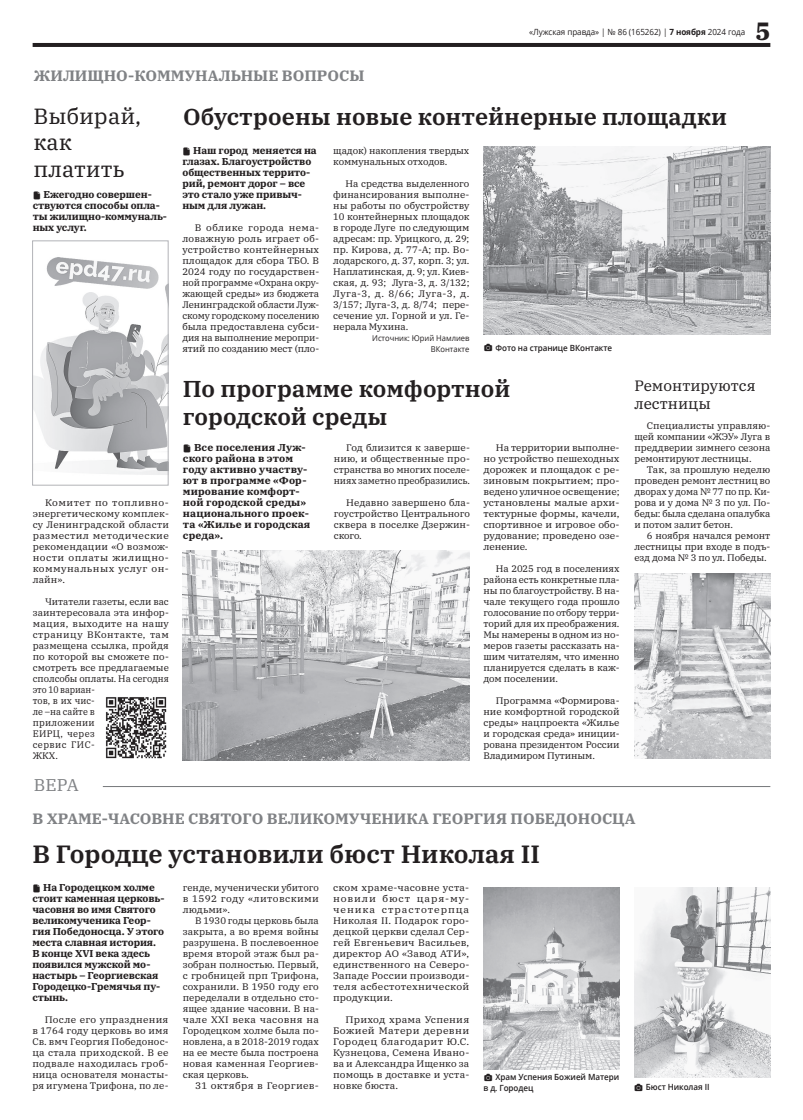
<style>
.page{position:relative;width:803px;height:1120px;background:#fff}
.page>*{position:absolute;margin:0;border:0;box-sizing:border-box;transform-origin:0 0}
.заголовок_40{font:600 25px "IBM Plex Serif";color:#231f20}
.t1{font:700 25px "IBM Plex Serif";color:#231f20}
.заголовок_40-2{font:600 23px/27.6px "IBM Plex Serif";color:#231f20}
.заголовок_40-3{font:22px/26.4px "IBM Plex Serif";color:#231f20}
.колотитул{font:17px "IBM Plex Serif";color:#808285}
.колотитул-2{font:700 15px "IBM Plex Serif";color:#808285}
.заголовок_40-4{font:15px/18px "IBM Plex Serif";color:#231f20}
.t2{font:700 10px/11px "IBM Plex Serif";letter-spacing:-.01em;color:#231f20}
.t3{font:700 10px/11px "IBM Plex Serif";letter-spacing:.01em;color:#231f20}
.текст_основной{font:9.5px/11px "IBM Plex Serif";color:#231f20;text-align:justify}
.текст_основной-2{font:9.5px/11px "IBM Plex Serif";color:#231f20;text-align:justify;scale:1.05 1}
.текст_основной-3{font:9.5px/11px "IBM Plex Serif";color:#231f20;text-align:justify;scale:1.04 1}
.текст_основной-4{font:9.5px/11px "IBM Plex Serif";color:#231f20;text-align:justify;scale:1.06 1}
.текст_основной-5{font:9.5px "IBM Plex Serif";letter-spacing:.025em;color:#231f20;scale:1.06 1}
.t4{font:600 8.5px/11px "Open Sans";letter-spacing:-.01em;color:#231f20;scale:.95 1}
.t5{font:8.5px "Open Sans";letter-spacing:-.01em;color:#231f20;scale:.95 1}
.автор_внизу{font:8px/11px "Open Sans";color:#231f20;text-align:right;scale:.95 1}
.s1{font-weight:700}
</style>
<div class="page">
<hr style="left:33px;top:43px;width:737px;height:4px;background:#231f20">
<img style="left:483px;top:887px;width:136px;height:182px">
<img style="left:634px;top:887px;width:136px;height:190px">
<img style="left:483px;top:147px;width:286px;height:187px">
<img style="left:34px;top:257px;width:132px;height:218px">
<div style="left:32px;top:240px;width:136px;height:245px;border:1px solid #b2b3b7"></div>
<hr style="left:103px;top:786px;width:667px;height:1px;background:#76787b">
<img style="left:105px;top:697px;width:62px;height:62px">
<img style="left:183px;top:550px;width:286px;height:210px">
<img style="left:634px;top:574px;width:136px;height:185px">
<p class="колотитул-2" style="left:34px;top:64px;width:332px">ЖИЛИЩНО-КОММУНАЛЬНЫЕ ВОПРОСЫ</p>
<p class="t5" style="left:529px;top:26px;width:229px">«Лужская правда» | № 86 (165262) | <span class="s1">7 ноября</span> 2024 года</p>
<h1 class="t1" style="left:755px;top:11px;width:16px">5</h1>
<p class="заголовок_40-3" style="left:34px;top:101px;width:109px">Выбирай, как платить</p>
<p class="t2" style="left:33px;top:188px;width:136px;text-indent:11px">Ежегодно совершен&shy;ствуются способы опла&shy;ты жилищно-коммуналь&shy;ных услуг.</p>
<p class="текст_основной-2" style="left:33px;top:496px;width:131px;text-indent:12px">Комитет по топливно&shy;энергетическому комплек&shy;су Ленинградской области разместил методические рекомендации «О возмож&shy;ности оплаты жилищно&shy;коммунальных услуг он&shy;лайн».</p>
<p class="текст_основной" style="left:33px;top:595px;width:138px;text-align:left;text-indent:12px">Читатели газеты, если вас заинтересовала эта инфор&shy;мация, выходите на нашу страницу ВКонтакте, там размещена ссылка, пройдя по которой вы сможете по&shy;смотреть все предлагаемые сполсобы оплаты. На сегодня это 10 вариан-<br>тов, в их чис-<br>ле –на сайте в<br>приложении<br>ЕИРЦ, через<br>сервис ГИС-<br>ЖКХ.</p>
<p class="колотитул" style="left:34px;top:772px;width:46px">ВЕРА</p>
<p class="заголовок_40-2" style="left:183px;top:101px;width:545px">Обустроены новые контейнерные площадки</p>
<p class="t2" style="left:182px;top:144px;width:136px;text-indent:11px">Наш город меняется на глазах. Благоустройство общественных террито&shy;рий, ремонт дорог – все это стало уже привыч&shy;ным для лужан.</p>
<p class="текст_основной" style="left:182px;top:221px;width:138px;text-indent:12px">В облике города нема&shy;ловажную роль играет об&shy;устройство контейнерных площадок для сбора ТБО. В 2024 году по государствен&shy;ной программе «Охрана окру&shy;жающей среды» из бюджета Ленинградской области Луж&shy;скому городскому поселению была предоставлена субси&shy;дия на выполнение меропри&shy;ятий по созданию мест (пло-</p>
<p class="текст_основной" style="left:333px;top:144px;width:138px">щадок) накопления твердых коммунальных отходов.</p>
<p class="текст_основной" style="left:333px;top:177px;width:138px;text-indent:12px">На средства выделенного финансирования выполне&shy;ны работы по обустройству 10 контейнерных площадок в городе Луге по следующим адресам: пр. Урицкого, д. 29; пр. Кирова, д. 77-А; пр. Во&shy;лодарского, д. 37, корп. 3; ул.<br>Наплатинская, д. 9; ул. Киев&shy;ская, д. 93; Луга-3, д. 3/132; Луга-3, д. 8/66; Луга-3, д.<br>3/157; Луга-3, д. 8/74; пере&shy;сечение ул. Горной и ул. Ге&shy;нерала Мухина.</p>
<p class="автор_внизу" style="left:372px;top:332px;width:104px">Источник: Юрий Намлиев<br>ВКонтакте</p>
<p class="t4" style="left:495px;top:342px;width:124px">Фото на странице ВКонтакте</p>
<p class="заголовок_40-2" style="left:183px;top:373px;width:329px">По программе комфортной городской среды</p>
<p class="текст_основной" style="left:333px;top:441px;width:138px;text-indent:12px">Год близится к заверше&shy;нию, и общественные про&shy;странства во многих поселе&shy;ниях заметно преобразились.</p>
<p class="текст_основной" style="left:333px;top:496px;width:138px;text-indent:12px">Недавно завершено бла&shy;гоустройство Центрального сквера в поселке Дзержин&shy;ского.</p>
<p class="t3" style="left:183px;top:441px;width:129px;text-indent:11px">Все поселения Луж&shy;ского района в этом году активно участву&shy;ют в программе «Фор&shy;мирование комфорт&shy;ной городской среды» национального проек&shy;та «Жилье и городская среда».</p>
<p class="текст_основной-3" style="left:483px;top:441px;width:132px;text-indent:12px">На территории выполне&shy;но устройство пешеходных дорожек и площадок с ре&shy;зиновым покрытием; про&shy;ведено уличное освещение; установлены малые архи&shy;тектурные формы, качели, спортивное и игровое обо&shy;рудование; проведено озе&shy;ленение.</p>
<p class="текст_основной" style="left:483px;top:562px;width:137px;text-indent:12px">На 2025 год в поселениях района есть конкретные пла&shy;ны по благоустройству. В на&shy;чале текущего года прошло голосование по отбору терри&shy;торий для их преображения.<br>Мы намерены в одном из но&shy;меров газеты рассказать на&shy;шим читателям, что именно планируется сделать в каж&shy;дом поселении.</p>
<p class="текст_основной" style="left:483px;top:694px;width:137px;text-indent:12px">Программа «Формирова&shy;ние комфортной городской среды» нацпроекта «Жилье и городская среда» иниции&shy;рована президентом России Владимиром Путиным.</p>
<p class="заголовок_40-4" style="left:634px;top:375px;width:123px">Ремонтируются лестницы</p>
<p class="текст_основной" style="left:634px;top:419px;width:137px;text-indent:12px">Специалисты управляю&shy;щей компании «ЖЭУ» Луга в преддверии зимнего сезона ремонтируют лестницы.</p>
<p class="текст_основной" style="left:634px;top:463px;width:137px;text-indent:12px">Так, за прошлую неделю проведен ремонт лестниц во дворах у дома № 77 по пр. Ки&shy;рова и у дома № 3 по ул. По&shy;беды: была сделана опалубка и потом залит бетон.</p>
<p class="текст_основной" style="left:634px;top:529px;width:137px;text-indent:12px">6 ноября начался ремонт лестницы при входе в подъ&shy;езд дома № 3 по ул. Победы.</p>
<p class="колотитул-2" style="left:32px;top:807px;width:604px">В ХРАМЕ-ЧАСОВНЕ СВЯТОГО ВЕЛИКОМУЧЕНИКА ГЕОРГИЯ ПОБЕДОНОСЦА</p>
<p class="заголовок_40" style="left:32px;top:834px;width:509px">В Городце установили бюст Николая II</p>
<p class="текст_основной" style="left:183px;top:881px;width:138px">генде, мученически убитого в 1592 году «литовскими людьми».</p>
<p class="текст_основной" style="left:183px;top:914px;width:138px;text-indent:12px">В 1930 годы церковь была закрыта, а во время войны разрушена. В послевоенное время второй этаж был ра&shy;зобран полностью. Первый, с гробницей прп Трифона, сохранили. В 1950 году его переделали в отдельно сто&shy;ящее здание часовни. В на&shy;чале XXI века часовня на Городецком холме была по&shy;новлена, а в 2018-2019 годах на ее месте была построена новая каменная Георгиев&shy;ская церковь.</p>
<p class="текст_основной-5" style="left:195px;top:1078px;width:118px">31 октября в Георгиев-</p>
<p class="t2" style="left:32px;top:881px;width:133px;text-indent:11px">На Городецком холме стоит каменная церковь&shy;часовня во имя Святого великомученика Геор&shy;гия Победоносца. У этого места славная история.<br>В конце XVI века здесь появился мужской мо&shy;настырь – Георгиевская<br>Городецко-Гремячья пу&shy;стынь.</p>
<p class="текст_основной-3" style="left:32px;top:1013px;width:132px;text-indent:12px">После его упразднения в 1764 году церковь во имя Св. вмч Георгия Победонос&shy;ца стала приходской. В ее подвале находилась гроб&shy;ница основателя монасты&shy;ря игумена Трифона, по ле-</p>
<p class="текст_основной-2" style="left:333px;top:881px;width:131px">ском храме-часовне уста&shy;новили бюст царя-му&shy;ченика страстотерпца Николая II. Подарок горо&shy;децкой церкви сделал Сер&shy;гей Евгеньевич Васильев, директор АО «Завод АТИ», единственного на Северо-Западе России производи&shy;теля асбестотехнической продукции.</p>
<p class="текст_основной-4" style="left:333px;top:1013px;width:130px;text-indent:12px">Приход храма Успения Божией Матери деревни Городец благодарит Ю.С.<br>Кузнецова, Семена Ивано&shy;ва и Александра Ищенко за помощь в доставке и уста&shy;новке бюста.</p>
<p class="t4" style="left:483px;top:1071px;width:144px;text-indent:12px">Храм Успения Божией Матери в д. Городец</p>
<p class="t4" style="left:645px;top:1081px;width:68px">Бюст Николая II</p>
</div>
